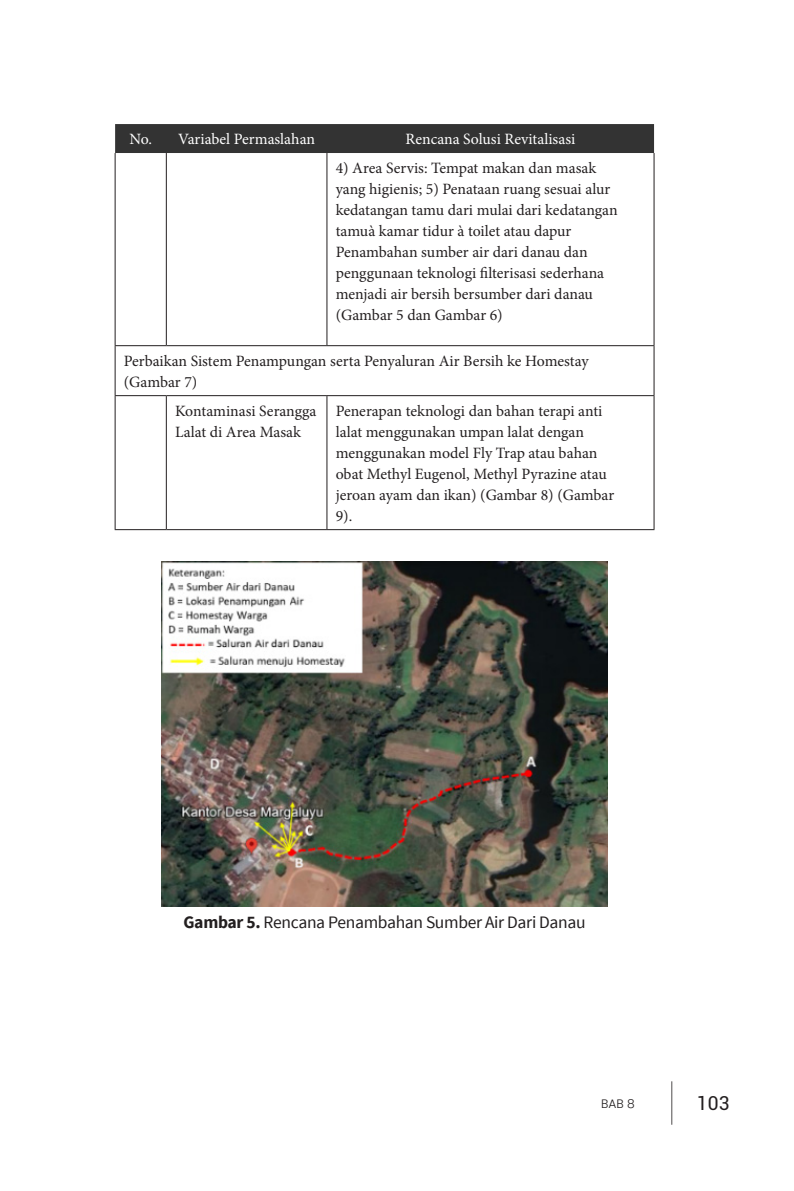
<style>
.page{position:relative;width:794px;height:1191px;background:#fff}
.page>*{position:absolute;margin:0;border:0;box-sizing:border-box;transform-origin:0 0}
.t1{font:19.25px "Roboto";color:#231f20}
.Nama_Gambar{font:17.5px "Source Sans Pro";letter-spacing:-.02em;color:#231f20}
.Isi_Tabel{font:15.75px/21px "Minion Pro";color:#231f20}
.Isi_Tabel_Putih{font:15.75px "Minion Pro";color:#fff}
.t2{font:300 12.25px "Poppins";color:#231f20}
.s1{font-weight:700}
</style>
<div class="page">
<hr style="left:671px;top:1081px;width:1px;height:43px;background:#231f20">
<div style="left:115px;top:124px;width:539px;height:29px;background:#333"></div>
<hr style="left:115px;top:153px;width:1px;height:192px;background:#231f20">
<hr style="left:166px;top:153px;width:1px;height:192px;background:#231f20">
<hr style="left:326px;top:153px;width:1px;height:192px;background:#231f20">
<hr style="left:653px;top:153px;width:1px;height:192px;background:#231f20">
<hr style="left:115px;top:345px;width:51px;height:1px;background:#231f20">
<hr style="left:115px;top:346px;width:1px;height:49px;background:#231f20">
<hr style="left:166px;top:345px;width:161px;height:1px;background:#231f20">
<hr style="left:327px;top:345px;width:327px;height:1px;background:#231f20">
<hr style="left:653px;top:346px;width:1px;height:49px;background:#231f20">
<hr style="left:115px;top:395px;width:51px;height:1px;background:#231f20">
<hr style="left:115px;top:396px;width:1px;height:133px;background:#231f20">
<hr style="left:166px;top:395px;width:161px;height:1px;background:#231f20">
<hr style="left:166px;top:396px;width:1px;height:133px;background:#231f20">
<hr style="left:327px;top:395px;width:327px;height:1px;background:#231f20">
<hr style="left:326px;top:396px;width:1px;height:133px;background:#231f20">
<hr style="left:653px;top:396px;width:1px;height:133px;background:#231f20">
<hr style="left:166px;top:529px;width:161px;height:1px;background:#231f20">
<hr style="left:327px;top:529px;width:327px;height:1px;background:#231f20">
<hr style="left:115px;top:529px;width:51px;height:1px;background:#231f20">
<img style="left:161px;top:561px;width:447px;height:346px">
<p class="Isi_Tabel_Putih" style="left:129px;top:129px;width:24px">No.</p>
<p class="Isi_Tabel_Putih" style="left:178px;top:129px;width:138px">Variabel Permaslahan</p>
<p class="Isi_Tabel_Putih" style="left:405px;top:129px;width:171px">Rencana Solusi Revitalisasi</p>
<p class="Isi_Tabel" style="left:336px;top:157px;width:283px">4) Area Servis: Tempat makan dan masak yang higienis; 5) Penataan ruang sesuai alur kedatangan tamu dari mulai dari kedatangan tamuà kamar tidur à toilet atau dapur</p>
<p class="Isi_Tabel" style="left:336px;top:241px;width:270px">Penambahan sumber air dari danau dan penggunaan teknologi filterisasi sederhana menjadi air bersih bersumber dari danau (Gambar 5 dan Gambar 6)</p>
<p class="Isi_Tabel" style="left:124px;top:350px;width:466px">Perbaikan Sistem Penampungan serta Penyaluran Air Bersih ke Homestay (Gambar 7)</p>
<p class="Isi_Tabel" style="left:175px;top:400px;width:143px">Kontaminasi Serangga<br>Lalat di Area Masak</p>
<p class="Isi_Tabel" style="left:336px;top:400px;width:280px">Penerapan teknologi dan bahan terapi anti lalat menggunakan umpan lalat dengan menggunakan model Fly Trap atau bahan obat Methyl Eugenol, Methyl Pyrazine atau jeroan ayam dan ikan) (Gambar 8) (Gambar 9).</p>
<p class="Nama_Gambar" style="left:183px;top:911px;width:404px"><span class="s1">Gambar 5.</span> Rencana Penambahan Sumber Air Dari Danau</p>
<p class="t2" style="left:601px;top:1096px;width:35px">BAB 8</p>
<p class="t1" style="left:697px;top:1090px;width:34px">103</p>
</div>
